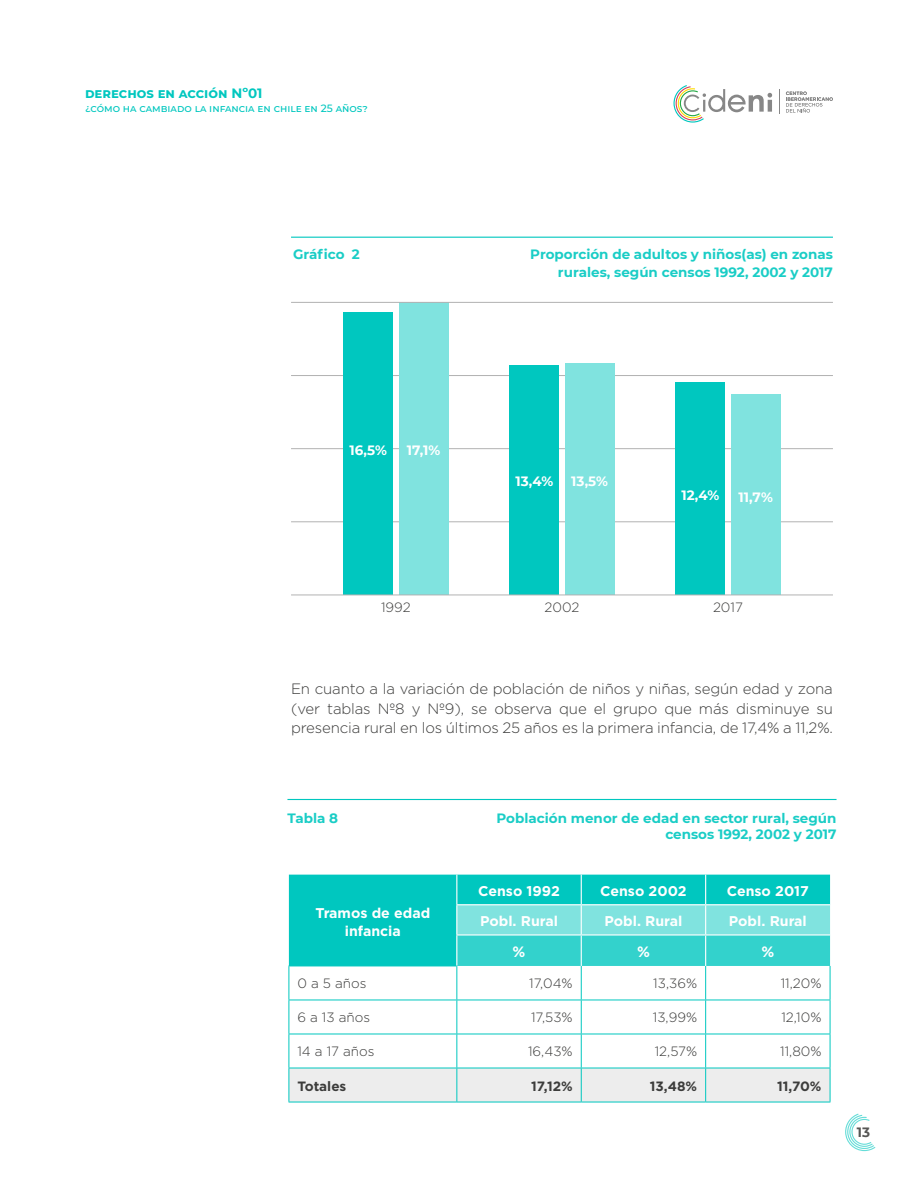
<style>
.page{position:relative;width:918px;height:1188px;background:#fff}
.page>*{position:absolute;margin:0;border:0;box-sizing:border-box;transform-origin:0 0}
.t1{font:300 15px/19.5px "Gotham";letter-spacing:-.01em;color:#3c3c3b;text-align:justify}
.t2{font:700 15px "Gotham";color:#fff}
.t3{font:700 14.1px/18.3px "Gotham";color:#fff;text-align:center}
.t4{font:700 13.5px/18px "Montserrat";color:#1acdc6;text-align:right}
.t5{font:300 13.5px "Gotham";color:#3c3c3b}
.t6{font:700 13.5px "Montserrat";letter-spacing:.005em;color:#fff}
.t7{font:700 13.5px "Gotham";color:#3c3c3b}
.t8{font:700 13.5px "Montserrat";color:#00c7bf}
.t9{font:700 13.5px "Montserrat";color:#575756}
.t10{font:500 10.5px "Montserrat";color:#00c7bf}
</style>
<div class="page">
<svg style="left:779px;top:89px;width:1px;height:25px"></svg>
<svg style="left:786px;top:92px;width:47px;height:21px"></svg>
<svg style="left:673px;top:85px;width:99px;height:38px"></svg>
<svg style="left:845px;top:1114px;width:30px;height:37px"></svg>
<hr style="left:291px;top:237px;width:542px;height:1px;background:#00c7bf">
<hr style="left:291px;top:375px;width:542px;height:1px;background:#b2b2b2">
<hr style="left:291px;top:448px;width:542px;height:1px;background:#b2b2b2">
<hr style="left:291px;top:521px;width:542px;height:1px;background:#b2b2b2">
<div style="left:731px;top:395px;width:50px;height:200px;background:#80e3df"></div>
<div style="left:675px;top:383px;width:50px;height:212px;background:#00c7bf"></div>
<div style="left:565px;top:364px;width:50px;height:231px;background:#80e3df"></div>
<div style="left:509px;top:366px;width:50px;height:229px;background:#00c7bf"></div>
<div style="left:399px;top:302px;width:50px;height:293px;background:#80e3df"></div>
<div style="left:343px;top:313px;width:50px;height:282px;background:#00c7bf"></div>
<hr style="left:291px;top:595px;width:542px;height:1px;background:#b2b2b2">
<hr style="left:291px;top:302px;width:542px;height:1px;background:#b2b2b2">
<hr style="left:287px;top:799px;width:550px;height:1px;background:#00c7bf">
<div style="left:289px;top:875px;width:167px;height:91px;background:#00c7bf"></div>
<div style="left:290px;top:1069px;width:540px;height:33px;background:#ededed"></div>
<hr style="left:456px;top:966px;width:1px;height:34px;background:#00c7bf">
<hr style="left:581px;top:966px;width:1px;height:34px;background:#00c7bf">
<hr style="left:705px;top:966px;width:1px;height:34px;background:#00c7bf">
<hr style="left:830px;top:966px;width:1px;height:34px;background:#00c7bf">
<hr style="left:289px;top:1000px;width:168px;height:1px;background:#00c7bf">
<hr style="left:457px;top:1000px;width:124px;height:1px;background:#00c7bf">
<hr style="left:456px;top:1000px;width:1px;height:34px;background:#00c7bf">
<hr style="left:581px;top:1000px;width:125px;height:1px;background:#00c7bf">
<hr style="left:581px;top:1000px;width:1px;height:34px;background:#00c7bf">
<hr style="left:706px;top:1000px;width:124px;height:1px;background:#00c7bf">
<hr style="left:705px;top:1000px;width:1px;height:34px;background:#00c7bf">
<hr style="left:830px;top:1000px;width:1px;height:34px;background:#00c7bf">
<hr style="left:289px;top:1034px;width:168px;height:1px;background:#00c7bf">
<hr style="left:457px;top:1034px;width:124px;height:1px;background:#00c7bf">
<hr style="left:456px;top:1034px;width:1px;height:34px;background:#00c7bf">
<hr style="left:581px;top:1034px;width:125px;height:1px;background:#00c7bf">
<hr style="left:581px;top:1034px;width:1px;height:34px;background:#00c7bf">
<hr style="left:706px;top:1034px;width:124px;height:1px;background:#00c7bf">
<hr style="left:705px;top:1034px;width:1px;height:34px;background:#00c7bf">
<hr style="left:830px;top:1034px;width:1px;height:34px;background:#00c7bf">
<hr style="left:456px;top:1068px;width:1px;height:34px;background:#00c7bf">
<hr style="left:581px;top:1068px;width:1px;height:34px;background:#00c7bf">
<hr style="left:705px;top:1068px;width:1px;height:34px;background:#00c7bf">
<hr style="left:830px;top:1068px;width:1px;height:34px;background:#00c7bf">
<hr style="left:289px;top:966px;width:1px;height:34px;background:#00c7bf">
<hr style="left:289px;top:1000px;width:1px;height:34px;background:#00c7bf">
<hr style="left:289px;top:1034px;width:1px;height:34px;background:#00c7bf">
<hr style="left:289px;top:1068px;width:168px;height:1px;background:#00c7bf">
<hr style="left:289px;top:1068px;width:1px;height:34px;background:#00c7bf">
<hr style="left:457px;top:1068px;width:124px;height:1px;background:#00c7bf">
<hr style="left:581px;top:1068px;width:125px;height:1px;background:#00c7bf">
<hr style="left:706px;top:1068px;width:124px;height:1px;background:#00c7bf">
<hr style="left:289px;top:1102px;width:168px;height:1px;background:#00c7bf">
<hr style="left:457px;top:1102px;width:124px;height:1px;background:#00c7bf">
<hr style="left:581px;top:1102px;width:125px;height:1px;background:#00c7bf">
<hr style="left:706px;top:1102px;width:124px;height:1px;background:#00c7bf">
<hr style="left:289px;top:966px;width:168px;height:1px;background:#00c7bf">
<svg style="left:456px;top:875px;width:374px;height:91px;background:#41d5cf"></svg>
<hr style="left:456px;top:936px;width:1px;height:30px;background:#fff">
<p class="t8" style="left:85px;top:84px;width:179px">derechos en acción Nº01</p>
<p class="t10" style="left:85px;top:101px;width:284px">¿cómo ha cambiado la infancia en chile en 25 años?</p>
<p class="t4" style="left:293px;top:245px;width:68px">Gráfico 2</p>
<p class="t4" style="left:530px;top:245px;width:304px">Proporción de adultos y niños(as) en zonas rurales, según censos 1992, 2002 y 2017</p>
<p class="t6" style="left:350px;top:441px;width:39px">16,5%</p>
<p class="t6" style="left:407px;top:441px;width:35px">17,1%</p>
<p class="t6" style="left:516px;top:471px;width:39px">13,4%</p>
<p class="t6" style="left:571px;top:471px;width:38px">13,5%</p>
<p class="t6" style="left:681px;top:486px;width:39px">12,4%</p>
<p class="t6" style="left:738px;top:487px;width:36px">11,7%</p>
<p class="t5" style="left:381px;top:600px;width:31px">1992</p>
<p class="t5" style="left:544px;top:600px;width:36px">2002</p>
<p class="t5" style="left:713px;top:600px;width:31px">2017</p>
<p class="t1" style="left:291px;top:679px;width:543px">En cuanto a la variación de población de niños y niñas, según edad y zona (ver tablas Nº8 y Nº9), se observa que el grupo que más disminuye su presencia rural en los últimos 25 años es la primera infancia, de 17,4% a 11,2%.</p>
<p class="t4" style="left:287px;top:808px;width:52px">Tabla 8</p>
<p class="t4" style="left:497px;top:809px;width:342px;line-height:16.5px">Población menor de edad en sector rural, según censos 1992, 2002 y 2017</p>
<p class="t3" style="left:315px;top:903px;width:116px">Tramos de edad infancia</p>
<p class="t3" style="left:478px;top:882px;width:83px">Censo 1992</p>
<p class="t3" style="left:600px;top:882px;width:88px">Censo 2002</p>
<p class="t3" style="left:727px;top:882px;width:84px">Censo 2017</p>
<p class="t3" style="left:480px;top:912px;width:80px">Pobl. Rural</p>
<p class="t3" style="left:604px;top:912px;width:80px">Pobl. Rural</p>
<p class="t3" style="left:729px;top:912px;width:80px">Pobl. Rural</p>
<p class="t2" style="left:513px;top:943px;width:14px">%</p>
<p class="t2" style="left:637px;top:943px;width:14px">%</p>
<p class="t2" style="left:761px;top:943px;width:14px">%</p>
<p class="t5" style="left:297px;top:976px;width:71px">0 a 5 años</p>
<p class="t5" style="left:529px;top:976px;width:45px">17,04%</p>
<p class="t5" style="left:653px;top:976px;width:45px">13,36%</p>
<p class="t5" style="left:781px;top:976px;width:42px">11,20%</p>
<p class="t5" style="left:297px;top:1010px;width:74px">6 a 13 años</p>
<p class="t5" style="left:531px;top:1010px;width:43px">17,53%</p>
<p class="t5" style="left:653px;top:1010px;width:46px">13,99%</p>
<p class="t5" style="left:781px;top:1010px;width:42px">12,10%</p>
<p class="t5" style="left:297px;top:1044px;width:79px">14 a 17 años</p>
<p class="t5" style="left:528px;top:1044px;width:46px">16,43%</p>
<p class="t5" style="left:655px;top:1044px;width:44px">12,57%</p>
<p class="t5" style="left:780px;top:1044px;width:43px">11,80%</p>
<p class="t7" style="left:297px;top:1079px;width:51px">Totales</p>
<p class="t7" style="left:531px;top:1079px;width:43px">17,12%</p>
<p class="t7" style="left:650px;top:1079px;width:49px">13,48%</p>
<p class="t7" style="left:777px;top:1079px;width:46px">11,70%</p>
<p class="t9" style="left:857px;top:1123px;width:15px">13</p>
</div>
